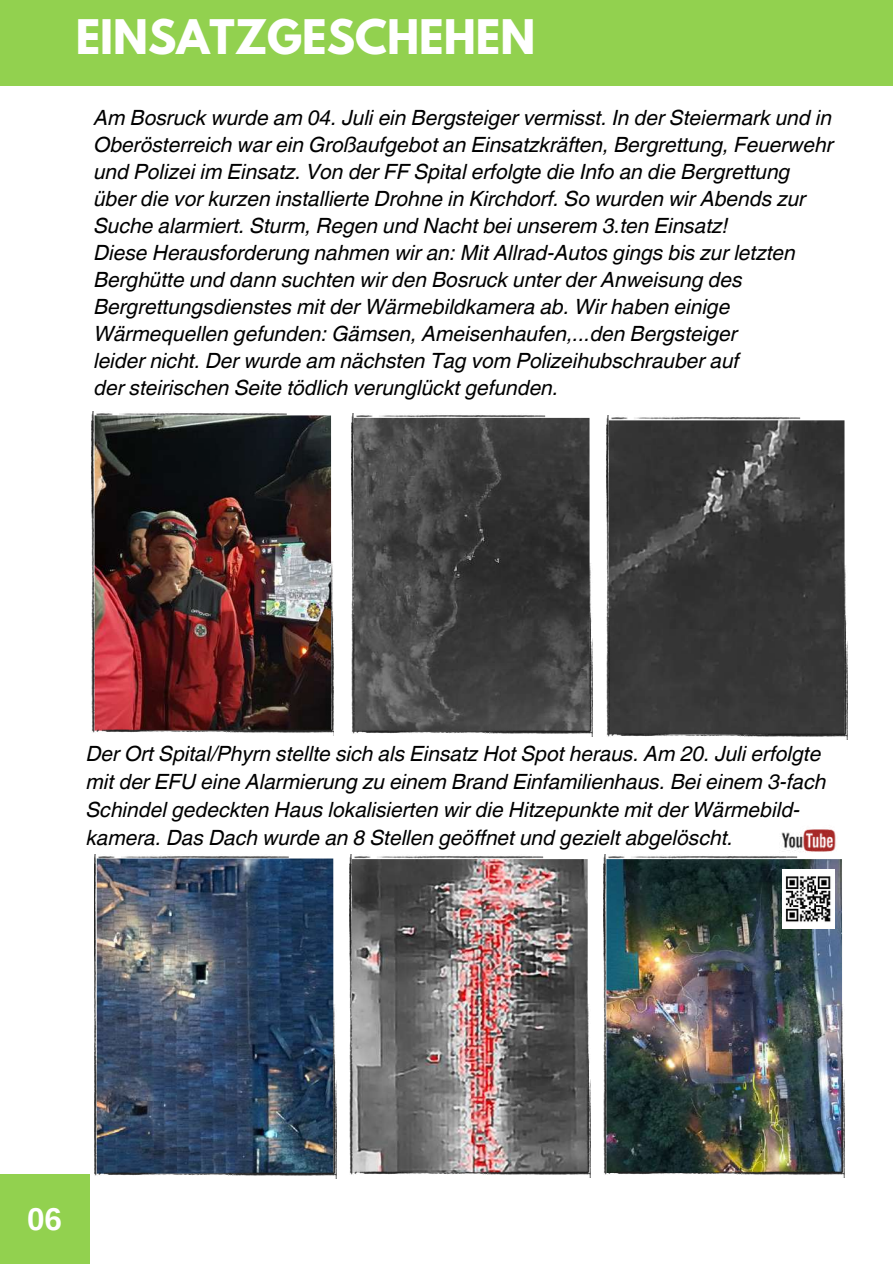
<style>
.page{position:relative;width:893px;height:1264px;background:#fff}
.page>*{position:absolute;margin:0;border:0;box-sizing:border-box;transform-origin:0 0}
.t1{font:700 42.3px "League Spartan";color:#fff}
.t2{font:700 31.5px "Arimo";color:#fff}
.t3{font:italic 21px/27px "Helvetica World";color:#000}
.t4{font:700 18px "Arimo";color:#fff}
</style>
<div class="page">
<div style="left:0;top:0;width:892px;height:85px;background:#92d14f"></div>
<img style="left:92px;top:411px;width:242px;height:324px">
<img style="left:351px;top:413px;width:241px;height:323px">
<img style="left:94px;top:854px;width:242px;height:324px">
<img style="left:349px;top:854px;width:241px;height:323px">
<img style="left:603px;top:854px;width:241px;height:323px">
<div style="left:0;top:1174px;width:89px;height:89px;background:#92d14f"></div>
<img style="left:606px;top:416px;width:241px;height:323px">
<img style="left:782px;top:869px;width:52px;height:59px">
<img style="left:779px;top:829px;width:58px;height:40px">
<h1 class="t1" style="left:76px;top:16px;width:461px">EINSATZGESCHEHEN</h1>
<p class="t3" style="left:94px;top:102px;width:740px">Am Bosruck wurde am 04. Juli ein Bergsteiger vermisst. In der Steiermark und in Oberösterreich war ein Großaufgebot an Einsatzkräften, Bergrettung, Feuerwehr und Polizei im Einsatz. Von der FF Spital erfolgte die Info an die Bergrettung über die vor kurzen installierte Drohne in Kirchdorf. So wurden wir Abends zur Suche alarmiert. Sturm, Regen und Nacht bei unserem 3.ten Einsatz!<br>Diese Herausforderung nahmen wir an: Mit Allrad-Autos gings bis zur letzten Berghütte und dann suchten wir den Bosruck unter der Anweisung des Bergrettungsdienstes mit der Wärmebildkamera ab. Wir haben einige Wärmequellen gefunden: Gämsen, Ameisenhaufen,...den Bergsteiger<br>leider nicht. Der wurde am nächsten Tag vom Polizeihubschrauber auf<br>der steirischen Seite tödlich verunglückt gefunden.</p>
<p class="t3" style="left:86px;top:737px;width:741px;line-height:28.2px">Der Ort Spital/Phyrn stellte sich als Einsatz Hot Spot heraus. Am 20. Juli erfolgte mit der EFU eine Alarmierung zu einem Brand Einfamilienhaus. Bei einem 3-fach Schindel gedeckten Haus lokalisierten wir die Hitzepunkte mit der Wärmebild&shy;kamera. Das Dach wurde an 8 Stellen geöffnet und gezielt abgelöscht.</p>
<p class="t4" style="left:35px;top:1196px;width:22px">03</p>
<h2 class="t2" style="left:27px;top:1201px;width:37px">06</h2>
</div>
